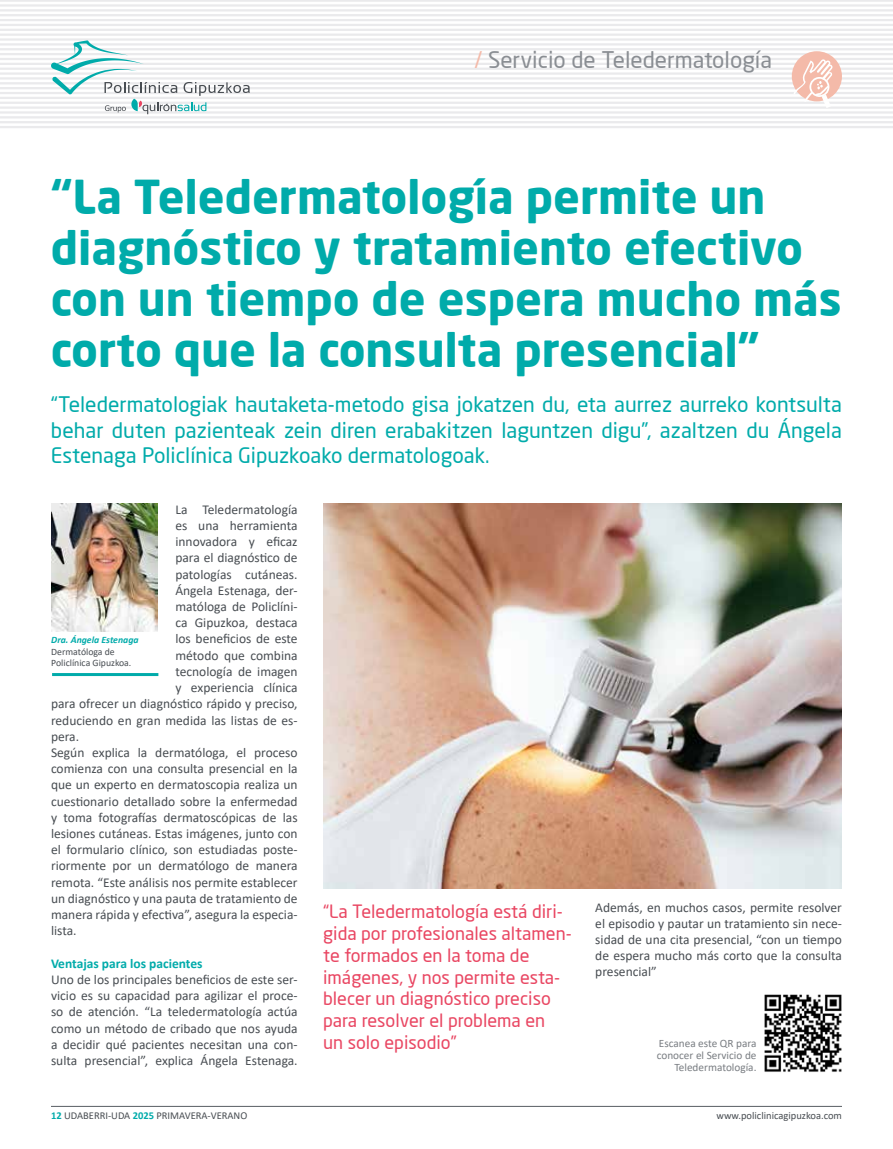
<style>
.page{position:relative;width:893px;height:1149px;background:#fff}
.page>*{position:absolute;margin:0;border:0;box-sizing:border-box;transform-origin:0 0}
.t1{font:700 45.75px/51px "Neo Sans";color:#00abaa}
.t2{font:22.5px "Neo Sans";color:#8a8e93}
.t3{font:21px/25.5px "Neo Sans";color:#00abaa;text-align:justify}
.t4{font:18px/21.8px "Neo Sans";color:#e94662}
.t5{font:13.5px/16.2px "Calibri";color:#484d52;text-align:justify}
.t6{font:700 13.5px "Calibri";color:#00abaa}
.t7{font:11.25px/12px "Calibri";color:#797d82;text-align:right}
.t8{font:10.5px "Calibri";color:#484d52}
.t9{font:9.75px/11.2px "Calibri";color:#484d52}
.t10{font:italic 700 9.75px "Calibri";color:#00abaa}
.s1{color:#f4baa9}
.s2{font-weight:700;color:#00abaa}
</style>
<div class="page">
<hr style="left:0;top:126px;width:893px;height:2px;background:#eaeaec">
<hr style="left:0;top:121px;width:893px;height:2px;background:#eaeaec">
<hr style="left:0;top:116px;width:893px;height:2px;background:#eaeaec">
<hr style="left:0;top:111px;width:893px;height:3px;background:#eaeaec">
<hr style="left:0;top:106px;width:893px;height:3px;background:#eaeaec">
<hr style="left:0;top:102px;width:893px;height:2px;background:#eaeaec">
<hr style="left:0;top:97px;width:893px;height:2px;background:#eaeaec">
<hr style="left:0;top:92px;width:893px;height:2px;background:#eaeaec">
<hr style="left:0;top:87px;width:893px;height:2px;background:#eaeaec">
<hr style="left:0;top:82px;width:893px;height:2px;background:#eaeaec">
<hr style="left:0;top:77px;width:893px;height:3px;background:#eaeaec">
<hr style="left:0;top:72px;width:893px;height:3px;background:#eaeaec">
<hr style="left:0;top:68px;width:893px;height:2px;background:#eaeaec">
<hr style="left:0;top:63px;width:893px;height:2px;background:#eaeaec">
<hr style="left:0;top:58px;width:893px;height:2px;background:#eaeaec">
<hr style="left:0;top:53px;width:893px;height:2px;background:#eaeaec">
<hr style="left:0;top:48px;width:893px;height:2px;background:#eaeaec">
<hr style="left:0;top:43px;width:893px;height:2px;background:#eaeaec">
<hr style="left:0;top:38px;width:893px;height:3px;background:#eaeaec">
<hr style="left:0;top:34px;width:893px;height:2px;background:#eaeaec">
<hr style="left:0;top:29px;width:893px;height:2px;background:#eaeaec">
<hr style="left:0;top:24px;width:893px;height:2px;background:#eaeaec">
<hr style="left:0;top:19px;width:893px;height:2px;background:#eaeaec">
<hr style="left:0;top:14px;width:893px;height:2px;background:#eaeaec">
<hr style="left:0;top:9px;width:893px;height:2px;background:#eaeaec">
<hr style="left:0;top:4px;width:893px;height:3px;background:#eaeaec">
<hr style="left:0;top:0;width:893px;height:2px;background:#eaeaec">
<hr style="left:51px;top:1105px;width:791px;height:1px;background:#686d72">
<svg style="left:51px;top:40px;width:199px;height:74px"></svg>
<img style="left:764px;top:994px;width:78px;height:78px">
<img style="left:51px;top:503px;width:106px;height:128px">
<hr style="left:52px;top:672px;width:106px;height:3px;background:#00abaa">
<div style="left:792px;top:51px;width:50px;height:50px;background:#f4baa9;border-radius:50%"></div>
<svg style="left:794px;top:59px;width:38px;height:49px"></svg>
<img style="left:323px;top:503px;width:519px;height:385px">
<h2 class="t2" style="left:474px;top:46px;width:299px"><span class="s1">/</span> Servicio de Teledermatología</h2>
<h1 class="t1" style="left:51px;top:170px;width:792px">“La Teledermatología permite un diagnóstico y tratamiento efectivo con un tiempo de espera mucho más corto que la consulta presencial”</h1>
<h3 class="t3" style="left:51px;top:391px;width:792px">“Teledermatologiak hautaketa-metodo gisa jokatzen du, eta aurrez aurreko kontsulta behar duten pazienteak zein diren erabakitzen laguntzen digu”, azaltzen du Ángela Estenaga Policlínica Gipuzkoako dermatologoak.</h3>
<p class="t5" style="left:175px;top:500px;width:124px">La Teledermatología</p>
<p class="t5" style="left:175px;top:517px;width:124px">es una herramienta</p>
<p class="t5" style="left:175px;top:533px;width:124px">innovadora y eficaz</p>
<p class="t5" style="left:175px;top:549px;width:124px">para el diagnóstico de</p>
<p class="t5" style="left:175px;top:565px;width:124px">patologías cutáneas.</p>
<p class="t5" style="left:175px;top:581px;width:124px">Ángela Estenaga, der-</p>
<p class="t5" style="left:175px;top:598px;width:124px">matóloga de Policlíni-</p>
<p class="t5" style="left:175px;top:614px;width:124px">ca Gipuzkoa, destaca</p>
<p class="t5" style="left:175px;top:630px;width:124px">los beneficios de este</p>
<p class="t5" style="left:175px;top:646px;width:124px">método que combina</p>
<p class="t5" style="left:175px;top:662px;width:124px">tecnología de imagen</p>
<p class="t5" style="left:175px;top:679px;width:124px">y experiencia clínica</p>
<p class="t5" style="left:51px;top:695px;width:248px">para ofrecer un diagnóstico rápido y preciso,</p>
<p class="t5" style="left:51px;top:711px;width:248px">reduciendo en gran medida las listas de es-</p>
<p class="t5" style="left:51px;top:727px;width:30px">pera.</p>
<p class="t5" style="left:51px;top:743px;width:248px">Según explica la dermatóloga, el proceso</p>
<p class="t5" style="left:51px;top:760px;width:248px">comienza con una consulta presencial en la</p>
<p class="t5" style="left:51px;top:776px;width:248px">que un experto en dermatoscopia realiza un</p>
<p class="t5" style="left:51px;top:792px;width:248px">cuestionario detallado sobre la enfermedad</p>
<p class="t5" style="left:51px;top:808px;width:248px">y toma fotografías dermatoscópicas de las</p>
<p class="t5" style="left:51px;top:824px;width:248px">lesiones cutáneas. Estas imágenes, junto con</p>
<p class="t5" style="left:51px;top:841px;width:248px">el formulario clínico, son estudiadas poste-</p>
<p class="t5" style="left:51px;top:857px;width:248px">riormente por un dermatólogo de manera</p>
<p class="t5" style="left:51px;top:873px;width:248px">remota. “Este análisis nos permite establecer</p>
<p class="t5" style="left:51px;top:889px;width:248px">un diagnóstico y una pauta de tratamiento de</p>
<p class="t5" style="left:51px;top:905px;width:248px">manera rápida y efectiva”, asegura la especia-</p>
<p class="t5" style="left:51px;top:922px;width:27px">lista.</p>
<p class="t6" style="left:51px;top:953px;width:153px">Ventajas para los pacientes</p>
<p class="t5" style="left:51px;top:970px;width:248px">Uno de los principales beneficios de este ser&shy;vicio es su capacidad para agilizar el proce&shy;so de atención. “La teledermatología actúa como un método de cribado que nos ayuda a decidir qué pacientes necesitan una con&shy;sulta presencial”, explica Ángela Estenaga.</p>
<p class="t10" style="left:51px;top:633px;width:89px">Dra. Ángela Estenaga</p>
<p class="t9" style="left:51px;top:645px;width:82px">Dermatóloga de<br>Policlínica Gipuzkoa.</p>
<h3 class="t4" style="left:323px;top:900px;width:250px">“La Teledermatología está diri&shy;gida por profesionales altamen&shy;te formados en la toma de imágenes, y nos permite esta&shy;blecer un diagnóstico preciso para resolver el problema en<br>un solo episodio”</h3>
<p class="t5" style="left:595px;top:898px;width:248px">Además, en muchos casos, permite resolver el episodio y pautar un tratamiento sin nece&shy;sidad de una cita presencial, “con un tiempo de espera mucho más corto que la consulta presencial”</p>
<p class="t7" style="left:657px;top:1036px;width:101px">Escanea este QR para conocer el Servicio de<br>Teledermatología.</p>
<p class="t8" style="left:51px;top:1107px;width:198px"><span class="s2">12</span> UDABERRI-UDA <span class="s2">2025</span> PRIMAVERA-VERANO</p>
<p class="t8" style="left:716px;top:1107px;width:127px">www.policlinicagipuzkoa.com</p>
</div>
